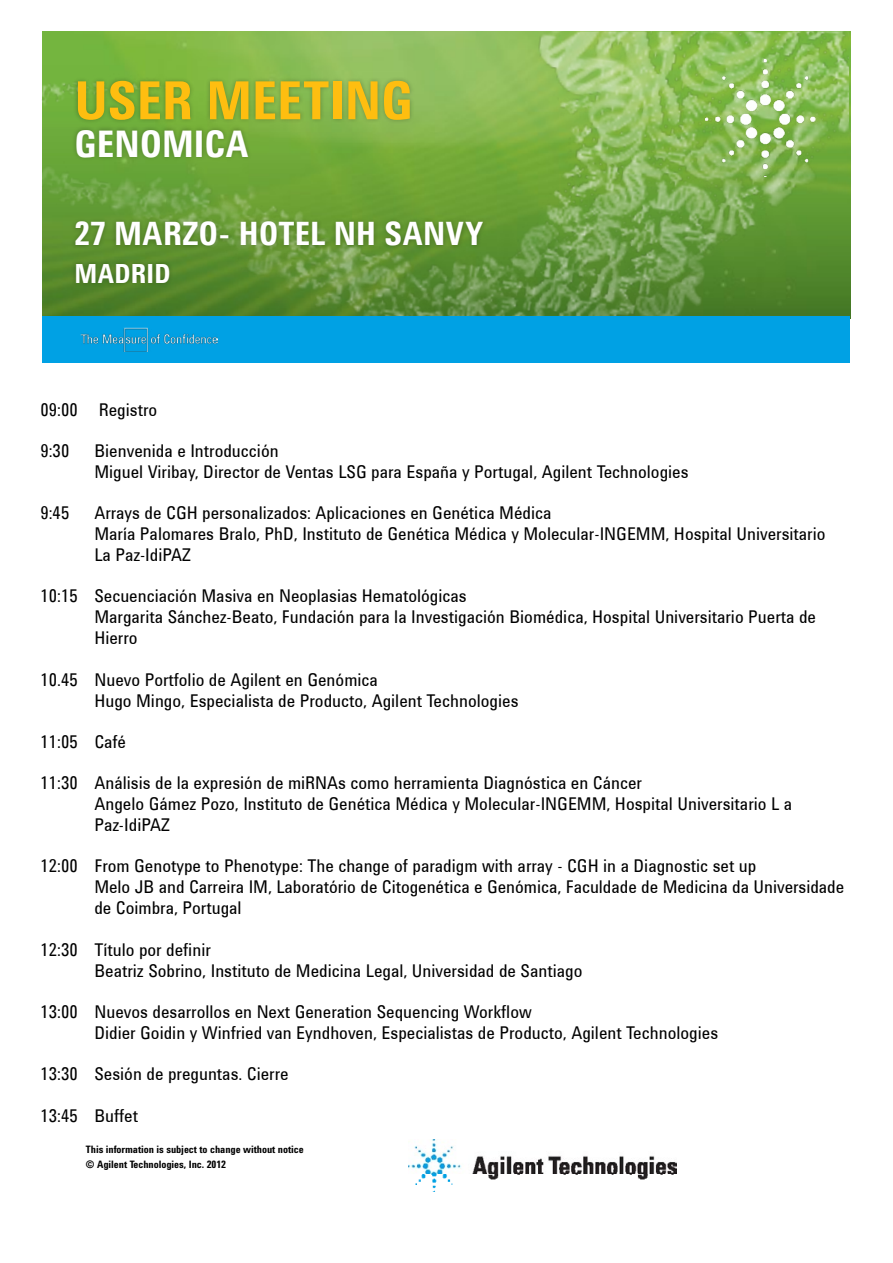
<style>
.page{position:relative;width:893px;height:1263px;background:#fff}
.page>*{position:absolute;margin:0;border:0;box-sizing:border-box;transform-origin:0 0}
.t1{font:700 54px "Agilent Cond TT";letter-spacing:-.005em;color:#febe10}
.t2{font:700 37.5px "Agilent Cond TT";color:#fff}
.t3{font:700 33px "Agilent Cond TT";letter-spacing:.015em;color:#fff}
.t4{font:700 27px "Agilent Cond TT";letter-spacing:.005em;color:#fff}
.t5{font:18px/21px "Agilent Cond TT";color:#000}
.t6{font:700 10.5px/15px "Agilent Condensed CFF";letter-spacing:-.005em;color:#000}
</style>
<div class="page">
<img style="left:42px;top:31px;width:807px;height:330px">
<div style="left:70px;top:77px;width:417px;height:210px;background:#000;opacity:.25"></div>
<div style="left:43px;top:316px;width:807px;height:47px;background:#00a1e4"></div>
<img style="left:706px;top:59px;width:116px;height:117px">
<img style="left:409px;top:1140px;width:267px;height:51px">
<img style="left:81px;top:328px;width:137px;height:23px">
<h1 class="t1" style="left:74px;top:60px;width:340px">USER MEETING</h1>
<h2 class="t2" style="left:74px;top:116px;width:176px">GENOMICA</h2>
<h3 class="t3" style="left:74px;top:209px;width:410px">27 MARZO- HOTEL NH SANVY</h3>
<h3 class="t4" style="left:74px;top:253px;width:98px">MADRID</h3>
<p class="t5" style="left:40px;top:398px;width:118px">09:00 Registro</p>
<p class="t5" style="left:40px;top:439px;width:30px">9:30</p>
<p class="t5" style="left:94px;top:439px;width:596px">Bienvenida e Introducción<br>Miguel Viribay, Director de Ventas LSG para España y Portugal, Agilent Technologies</p>
<p class="t5" style="left:40px;top:502px;width:30px">9:45</p>
<p class="t5" style="left:94px;top:502px;width:733px">Arrays de CGH personalizados: Aplicaciones en Genética Médica<br>María Palomares Bralo, PhD, Instituto de Genética Médica y Molecular-INGEMM, Hospital Universitario<br>La Paz-IdiPAZ</p>
<p class="t5" style="left:94px;top:585px;width:723px;text-indent:-54px">10:15 Secuenciación Masiva en Neoplasias Hematológicas<br>Margarita Sánchez-Beato, Fundación para la Investigación Biomédica, Hospital Universitario Puerta de<br>Hierro</p>
<p class="t5" style="left:94px;top:668px;width:426px;text-indent:-54px">10.45 Nuevo Portfolio de Agilent en Genómica<br>Hugo Mingo, Especialista de Producto, Agilent Technologies</p>
<p class="t5" style="left:40px;top:730px;width:87px">11:05 Café</p>
<p class="t5" style="left:94px;top:772px;width:699px;text-indent:-54px">11:30 Análisis de la expresión de miRNAs como herramienta Diagnóstica en Cáncer<br>Angelo Gámez Pozo, Instituto de Genética Médica y Molecular-INGEMM, Hospital Universitario L a<br>Paz-IdiPAZ</p>
<p class="t5" style="left:94px;top:855px;width:751px;text-indent:-54px">12:00 From Genotype to Phenotype: The change of paradigm with array - CGH in a Diagnostic set up<br>Melo JB and Carreira IM, Laboratório de Citogenética e Genómica, Faculdade de Medicina da Universidade de Coimbra, Portugal</p>
<p class="t5" style="left:94px;top:938px;width:490px;text-indent:-54px">12:30 Título por definir<br>Beatriz Sobrino, Instituto de Medicina Legal, Universidad de Santiago</p>
<p class="t5" style="left:94px;top:1000px;width:625px;text-indent:-54px">13:00 Nuevos desarrollos en Next Generation Sequencing Workflow<br>Didier Goidin y Winfried van Eyndhoven, Especialistas de Producto, Agilent Technologies</p>
<p class="t5" style="left:40px;top:1063px;width:250px">13:30 Sesión de preguntas. Cierre</p>
<p class="t5" style="left:40px;top:1105px;width:99px">13:45 Buffet</p>
<p class="t6" style="left:86px;top:1141px;width:219px">This information is subject to change without notice © Agilent Technologies, Inc. 2012</p>
</div>
